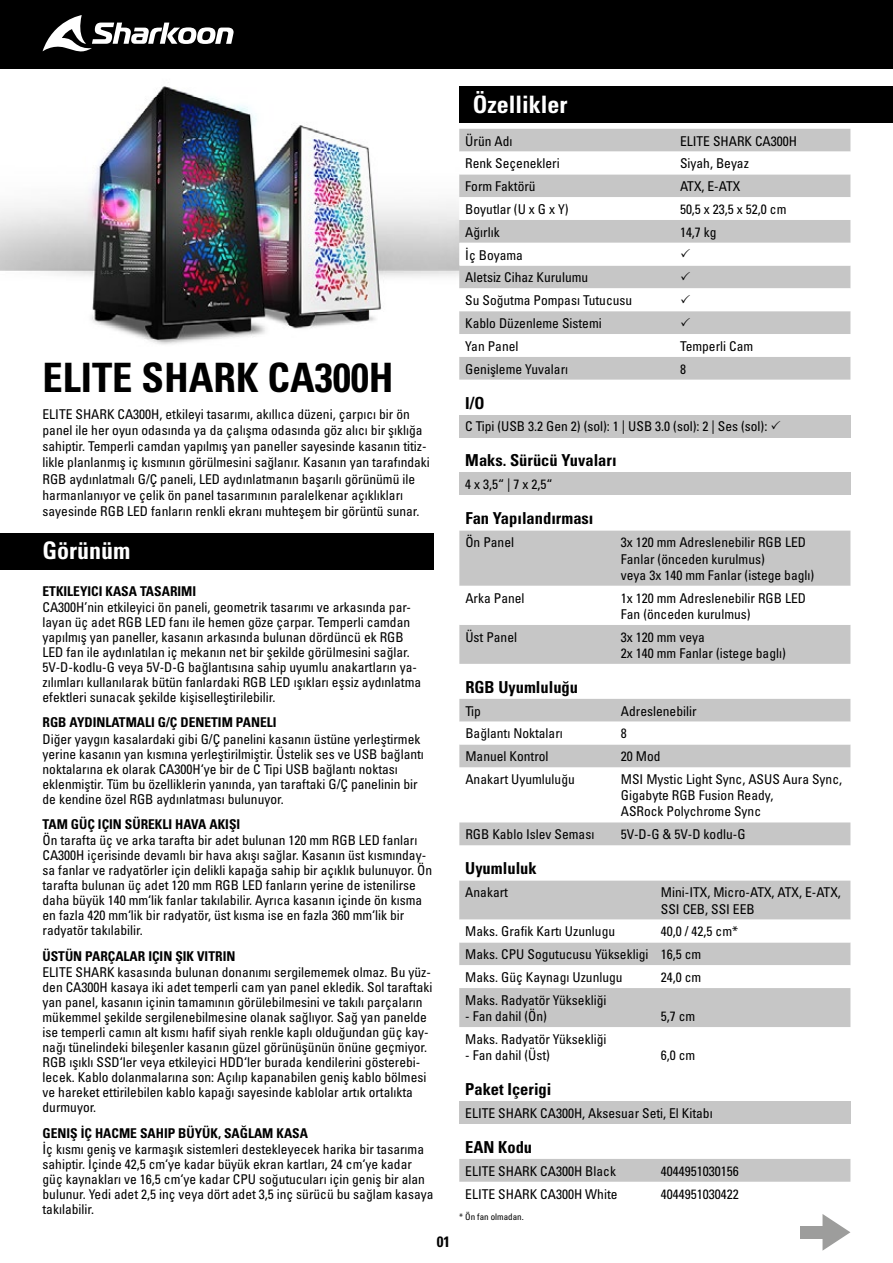
<style>
.page{position:relative;width:893px;height:1263px;background:#fff}
.page>*{position:absolute;margin:0;border:0;box-sizing:border-box;transform-origin:0 0}
.t1{font:40.5px "Univers LTCYR 67 Bold Cond";color:#000}
.t2{font:24px "Univers LTCYR 67 Bold Cond";color:#fff}
.t3{font:16.5px "Univers LTCYR 67 Bold Cond";color:#000}
.t4{font:15px "Univers LTCYR 67 Bold Cond";color:#000}
.t5{font:condensed 13.5px/15px "Univers LTCYR 57";color:#000}
.t6{font:13.5px "Univers LTCYR 67 Bold Cond";color:#000}
.t7{font:condensed 9px "Univers LTCYR 57";color:#000}
</style>
<div class="page">
<div style="left:0;top:0;width:893px;height:69px;background:#000"></div>
<img style="left:0;top:86px;width:459px;height:259px">
<div style="left:459px;top:531px;width:391px;height:133px;background:#c6c6c6"></div>
<svg style="left:459px;top:586px;width:391px;height:39px"></svg>
<div style="left:459px;top:415px;width:391px;height:22px;background:#c6c6c6"></div>
<div style="left:459px;top:472px;width:391px;height:23px;background:#c6c6c6"></div>
<div style="left:459px;top:1101px;width:391px;height:23px;background:#c6c6c6"></div>
<div style="left:459px;top:86px;width:434px;height:37px;background:#000"></div>
<svg style="left:822px;top:1214px;width:28px;height:37px"></svg>
<div style="left:800px;top:1226px;width:25px;height:12px;background:#9d9d9c"></div>
<svg style="left:459px;top:699px;width:391px;height:146px;fill:#c6c6c6"></svg>
<svg style="left:459px;top:722px;width:391px;height:22px"></svg>
<svg style="left:459px;top:880px;width:391px;height:1px"></svg>
<div style="left:459px;top:881px;width:391px;height:146px;background:#c6c6c6"></div>
<svg style="left:459px;top:920px;width:391px;height:68px"></svg>
<svg style="left:43px;top:15px;width:191px;height:37px"></svg>
<div style="left:0;top:533px;width:434px;height:37px;background:#000"></div>
<div style="left:459px;top:1159px;width:391px;height:23px;background:#c6c6c6"></div>
<div style="left:459px;top:129px;width:391px;height:251px;background:#c6c6c6"></div>
<svg style="left:459px;top:152px;width:391px;height:205px"></svg>
<svg style="left:681px;top:249px;width:9px;height:8px"></svg>
<svg style="left:681px;top:271px;width:9px;height:9px"></svg>
<svg style="left:681px;top:294px;width:9px;height:9px"></svg>
<svg style="left:681px;top:317px;width:9px;height:9px"></svg>
<h1 class="t1" style="left:43px;top:353px;width:352px">ELITE SHARK CA300H</h1>
<p class="t5" style="left:43px;top:405px;width:389px;line-height:16.2px">ELITE SHARK CA300H, etkileyi tasarımı, akıllıca düzeni, çarpıcı bir ön panel ile her oyun odasında ya da çalışma odasında göz alıcı bir şıklığa sahiptir. Temperli camdan yapılmış yan paneller sayesinde kasanın titiz&shy;likle planlanmış iç kısmının görülmesini sağlanır. Kasanın yan tarafındaki RGB aydınlatmalı G/Ç paneli, LED aydınlatmanın başarılı görünümü ile harmanlanıyor ve çelik ön panel tasarımının paralelkenar açıklıkları sayesinde RGB LED fanların renkli ekranı muhteşem bir görüntü sunar.</p>
<h2 class="t2" style="left:43px;top:536px;width:89px">Görünüm</h2>
<p class="t6" style="left:43px;top:583px;width:155px">ETKILEYICI KASA TASARIMI</p>
<p class="t5" style="left:43px;top:599px;width:380px">CA300H’nin etkileyici ön paneli, geometrik tasarımı ve arkasında par&shy;layan üç adet RGB LED fanı ile hemen göze çarpar. Temperli camdan yapılmış yan paneller, kasanın arkasında bulunan dördüncü ek RGB LED fan ile aydınlatılan iç mekanın net bir şekilde görülmesini sağlar.<br>5V-D-kodlu-G veya 5V-D-G bağlantısına sahip uyumlu anakartların ya&shy;zılımları kullanılarak bütün fanlardaki RGB LED ışıkları eşsiz aydınlatma efektleri sunacak şekilde kişiselleştirilebilir.</p>
<p class="t6" style="left:43px;top:714px;width:236px">RGB AYDINLATMALI G/Ç DENETIM PANELI</p>
<p class="t5" style="left:43px;top:731px;width:383px">Diğer yaygın kasalardaki gibi G/Ç panelini kasanın üstüne yerleştirmek yerine kasanın yan kısmına yerleştirilmiştir. Üstelik ses ve USB bağlantı noktalarına ek olarak CA300H‘ye bir de C Tipi USB bağlantı noktası eklenmiştir. Tüm bu özelliklerin yanında, yan taraftaki G/Ç panelinin bir de kendine özel RGB aydınlatması bulunuyor.</p>
<p class="t6" style="left:43px;top:816px;width:199px">TAM GÜÇ IÇIN SÜREKLI HAVA AKIŞI</p>
<p class="t5" style="left:43px;top:833px;width:391px">Ön tarafta üç ve arka tarafta bir adet bulunan 120 mm RGB LED fanları CA300H içerisinde devamlı bir hava akışı sağlar. Kasanın üst kısmınday&shy;sa fanlar ve radyatörler için delikli kapağa sahip bir açıklık bulunuyor. Ön tarafta bulunan üç adet 120 mm RGB LED fanların yerine de istenilirse daha büyük 140 mm‘lik fanlar takılabilir. Ayrıca kasanın içinde ön kısma en fazla 420 mm‘lik bir radyatör, üst kısma ise en fazla 360 mm‘lik bir radyatör takılabilir.</p>
<p class="t6" style="left:43px;top:948px;width:194px">ÜSTÜN PARÇALAR IÇIN ŞIK VITRIN</p>
<p class="t5" style="left:43px;top:964px;width:391px">ELITE SHARK kasasında bulunan donanımı sergilememek olmaz. Bu yüz&shy;den CA300H kasaya iki adet temperli cam yan panel ekledik. Sol taraftaki yan panel, kasanın içinin tamamının görülebilmesini ve takılı parçaların mükemmel şekilde sergilenebilmesine olanak sağlıyor. Sağ yan panelde ise temperli camın alt kısmı hafif siyah renkle kaplı olduğundan güç kay&shy;nağı tünelindeki bileşenler kasanın güzel görünüşünün önüne geçmiyor.<br>RGB ışıklı SSD‘ler veya etkileyici HDD‘ler burada kendilerini gösterebi&shy;lecek. Kablo dolanmalarına son: Açılıp kapanabilen geniş kablo bölmesi ve hareket ettirilebilen kablo kapağı sayesinde kablolar artık ortalıkta durmuyor.</p>
<p class="t6" style="left:43px;top:1124px;width:267px">GENIŞ İÇ HACME SAHIP BÜYÜK, SAĞLAM KASA</p>
<p class="t5" style="left:43px;top:1141px;width:392px">İç kısmı geniş ve karmaşık sistemleri destekleyecek harika bir tasarıma sahiptir. İçinde 42,5 cm‘ye kadar büyük ekran kartları, 24 cm‘ye kadar güç kaynakları ve 16,5 cm‘ye kadar CPU soğutucuları için geniş bir alan bulunur. Yedi adet 2,5 inç veya dört adet 3,5 inç sürücü bu sağlam kasaya takılabilir.</p>
<p class="t4" style="left:437px;top:1232px;width:15px">01</p>
<h2 class="t2" style="left:473px;top:90px;width:96px">Özellikler</h2>
<p class="t5" style="left:465px;top:133px;width:49px">Ürün Adı</p>
<p class="t5" style="left:680px;top:133px;width:118px">ELITE SHARK CA300H</p>
<p class="t5" style="left:465px;top:156px;width:96px">Renk Seçenekleri</p>
<p class="t5" style="left:680px;top:156px;width:70px">Siyah, Beyaz</p>
<p class="t5" style="left:465px;top:179px;width:72px">Form Faktörü</p>
<p class="t5" style="left:680px;top:179px;width:62px">ATX, E-ATX</p>
<p class="t5" style="left:465px;top:201px;width:105px">Boyutlar (U x G x Y)</p>
<p class="t5" style="left:680px;top:201px;width:108px">50,5 x 23,5 x 52,0 cm</p>
<p class="t5" style="left:465px;top:224px;width:36px">Ağırlık</p>
<p class="t5" style="left:680px;top:224px;width:38px">14,7 kg</p>
<p class="t5" style="left:465px;top:243px;width:168px;line-height:22.8px">İç Boyama<br>Aletsiz Cihaz Kurulumu<br>Su Soğutma Pompası Tutucusu<br>Kablo Düzenleme Sistemi<br>Yan Panel</p>
<p class="t5" style="left:680px;top:338px;width:75px">Temperli Cam</p>
<p class="t5" style="left:465px;top:361px;width:104px">Genişleme Yuvaları</p>
<p class="t5" style="left:680px;top:361px;width:7px">8</p>
<p class="t3" style="left:465px;top:393px;width:21px">I/O</p>
<p class="t5" style="left:465px;top:419px;width:304px">C Tipi (USB 3.2 Gen 2) (sol): 1 | USB 3.0 (sol): 2 | Ses (sol):</p>
<p class="t3" style="left:465px;top:450px;width:153px">Maks. Sürücü Yuvaları</p>
<p class="t5" style="left:465px;top:477px;width:89px">4 x 3,5“ | 7 x 2,5“</p>
<p class="t3" style="left:465px;top:508px;width:130px">Fan Yapılandırması</p>
<p class="t5" style="left:465px;top:535px;width:50px">Ön Panel</p>
<p class="t5" style="left:621px;top:534px;width:195px;line-height:16.2px">3x 120 mm Adreslenebilir RGB LED<br>Fanlar (önceden kurulmus)<br>veya 3x 140 mm Fanlar (istege baglı)</p>
<p class="t5" style="left:465px;top:590px;width:61px">Arka Panel</p>
<p class="t5" style="left:621px;top:589px;width:187px;line-height:16.2px">1x 120 mm Adreslenebilir RGB LED<br>Fan (önceden kurulmus)</p>
<p class="t5" style="left:465px;top:629px;width:53px">Üst Panel</p>
<p class="t5" style="left:621px;top:628px;width:166px;line-height:16.2px">3x 120 mm veya<br>2x 140 mm Fanlar (istege baglı)</p>
<p class="t3" style="left:465px;top:677px;width:114px">RGB Uyumluluğu</p>
<p class="t5" style="left:465px;top:703px;width:17px">Tip</p>
<p class="t5" style="left:621px;top:703px;width:77px">Adreslenebilir</p>
<p class="t5" style="left:465px;top:726px;width:99px">Bağlantı Noktaları</p>
<p class="t5" style="left:621px;top:726px;width:7px">8</p>
<p class="t5" style="left:465px;top:749px;width:85px">Manuel Kontrol</p>
<p class="t5" style="left:621px;top:749px;width:41px">20 Mod</p>
<p class="t5" style="left:465px;top:771px;width:111px">Anakart Uyumluluğu</p>
<p class="t5" style="left:621px;top:771px;width:223px;line-height:16.2px">MSI Mystic Light Sync, ASUS Aura Sync,<br>Gigabyte RGB Fusion Ready,<br>ASRock Polychrome Sync</p>
<p class="t5" style="left:465px;top:827px;width:130px">RGB Kablo Islev Seması</p>
<p class="t5" style="left:621px;top:827px;width:126px">5V-D-G &amp; 5V-D kodlu-G</p>
<p class="t3" style="left:465px;top:858px;width:73px">Uyumluluk</p>
<p class="t5" style="left:465px;top:885px;width:44px">Anakart</p>
<p class="t5" style="left:661px;top:884px;width:181px;line-height:16.2px">Mini-ITX, Micro-ATX, ATX, E-ATX,<br>SSI CEB, SSI EEB</p>
<p class="t5" style="left:465px;top:924px;width:151px">Maks. Grafik Kartı Uzunlugu</p>
<p class="t5" style="left:465px;top:920px;width:274px;line-height:22.8px;text-indent:196px">40,0 / 42,5 cm*<br>Maks. CPU Sogutucusu Yüksekligi 16,5 cm<br>Maks. Güç Kaynagı Uzunlugu</p>
<p class="t5" style="left:661px;top:969px;width:42px">24,0 cm</p>
<p class="t5" style="left:465px;top:992px;width:143px">Maks. Radyatör Yüksekliği</p>
<p class="t5" style="left:465px;top:1008px;width:83px">- Fan dahil (Ön)</p>
<p class="t5" style="left:661px;top:1008px;width:36px">5,7 cm</p>
<p class="t5" style="left:465px;top:1031px;width:143px">Maks. Radyatör Yüksekliği</p>
<p class="t5" style="left:465px;top:1047px;width:86px">- Fan dahil (Üst)</p>
<p class="t5" style="left:661px;top:1047px;width:36px">6,0 cm</p>
<p class="t3" style="left:465px;top:1079px;width:88px">Paket Içerigi</p>
<p class="t5" style="left:465px;top:1105px;width:249px">ELITE SHARK CA300H, Aksesuar Seti, El Kitabı</p>
<p class="t3" style="left:465px;top:1137px;width:68px">EAN Kodu</p>
<p class="t5" style="left:465px;top:1163px;width:152px">ELITE SHARK CA300H Black</p>
<p class="t5" style="left:661px;top:1163px;width:79px">4044951030156</p>
<p class="t5" style="left:465px;top:1186px;width:154px">ELITE SHARK CA300H White</p>
<p class="t5" style="left:661px;top:1186px;width:79px">4044951030422</p>
<p class="t7" style="left:459px;top:1211px;width:66px">* Ön fan olmadan.</p>
</div>
